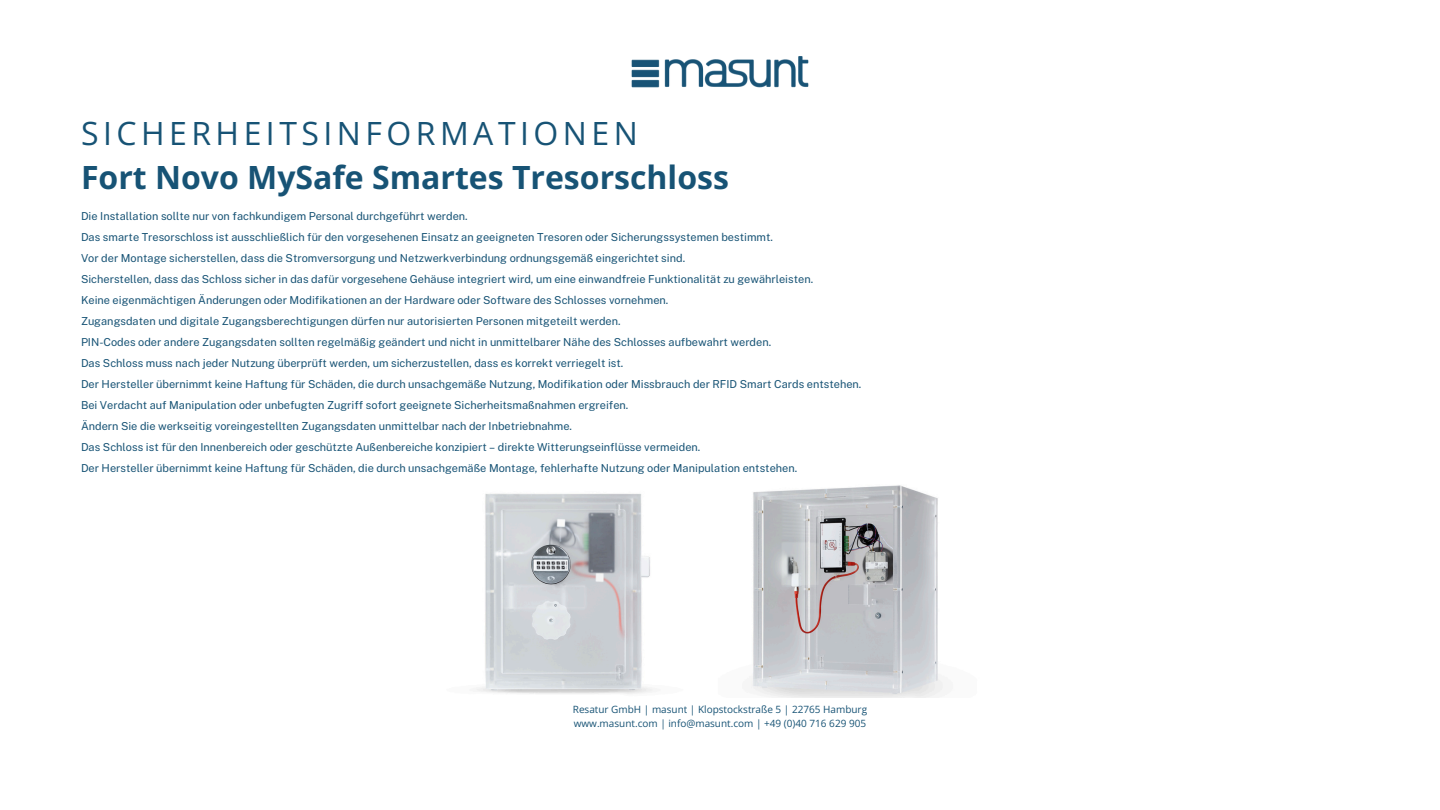
<style>
.page{position:relative;width:1440px;height:810px;background:#fff}
.page>*{position:absolute;margin:0;border:0;box-sizing:border-box;transform-origin:0 0}
.t1{font:700 32px/44.2px "Open Sans";color:#175375}
.t2{font:11px "Public Sans";color:#175375}
.t3{font:10px "Open Sans";color:#175375}
.s1{font-weight:400}
</style>
<div class="page">
<img style="left:631px;top:56px;width:178px;height:32px">
<img style="left:476px;top:485px;width:467px;height:213px">
<p class="t1" style="left:81px;top:110px;width:649px"><span class="s1">SICHERHEITSINFORMATIONEN<br></span>Fort Novo MySafe Smartes Tresorschloss</p>
<p class="t2" style="left:81px;top:209px;width:388px">Die Installation sollte nur von fachkundigem Personal durchgeführt werden.</p>
<h1 class="t2" style="left:81px;top:230px;width:693px">Das smarte Tresorschloss ist ausschließlich für den vorgesehenen Einsatz an geeigneten Tresoren oder Sicherungssystemen bestimmt.</h1>
<p class="t2" style="left:81px;top:251px;width:606px">Vor der Montage sicherstellen, dass die Stromversorgung und Netzwerkverbindung ordnungsgemäß eingerichtet sind.</p>
<p class="t2" style="left:81px;top:272px;width:734px">Sicherstellen, dass das Schloss sicher in das dafür vorgesehene Gehäuse integriert wird, um eine einwandfreie Funktionalität zu gewährleisten.</p>
<p class="t2" style="left:81px;top:293px;width:589px">Keine eigenmächtigen Änderungen oder Modifikationen an der Hardware oder Software des Schlosses vornehmen.</p>
<p class="t2" style="left:81px;top:314px;width:541px">Zugangsdaten und digitale Zugangsberechtigungen dürfen nur autorisierten Personen mitgeteilt werden.</p>
<p class="t2" style="left:81px;top:335px;width:692px">PIN-Codes oder andere Zugangsdaten sollten regelmäßig geändert und nicht in unmittelbarer Nähe des Schlosses aufbewahrt werden.</p>
<p class="t2" style="left:81px;top:356px;width:544px">Das Schloss muss nach jeder Nutzung überprüft werden, um sicherzustellen, dass es korrekt verriegelt ist.</p>
<p class="t2" style="left:81px;top:377px;width:782px">Der Hersteller übernimmt keine Haftung für Schäden, die durch unsachgemäße Nutzung, Modifikation oder Missbrauch der RFID Smart Cards entstehen.</p>
<p class="t2" style="left:81px;top:398px;width:549px">Bei Verdacht auf Manipulation oder unbefugten Zugriff sofort geeignete Sicherheitsmaßnahmen ergreifen.</p>
<p class="t2" style="left:81px;top:419px;width:493px">Ändern Sie die werkseitig voreingestellten Zugangsdaten unmittelbar nach der Inbetriebnahme.</p>
<p class="t2" style="left:81px;top:440px;width:621px">Das Schloss ist für den Innenbereich oder geschützte Außenbereiche konzipiert – direkte Witterungseinflüsse vermeiden.</p>
<p class="t2" style="left:81px;top:461px;width:718px">Der Hersteller übernimmt keine Haftung für Schäden, die durch unsachgemäße Montage, fehlerhafte Nutzung oder Manipulation entstehen.</p>
<p class="t3" style="left:573px;top:703px;width:296px">Resatur GmbH | masunt | Klopstockstraße 5 | 22765 Hamburg</p>
<p class="t3" style="left:574px;top:716px;width:294px">www.masunt.com | info@masunt.com | +49 (0)40 716 629 905</p>
</div>
